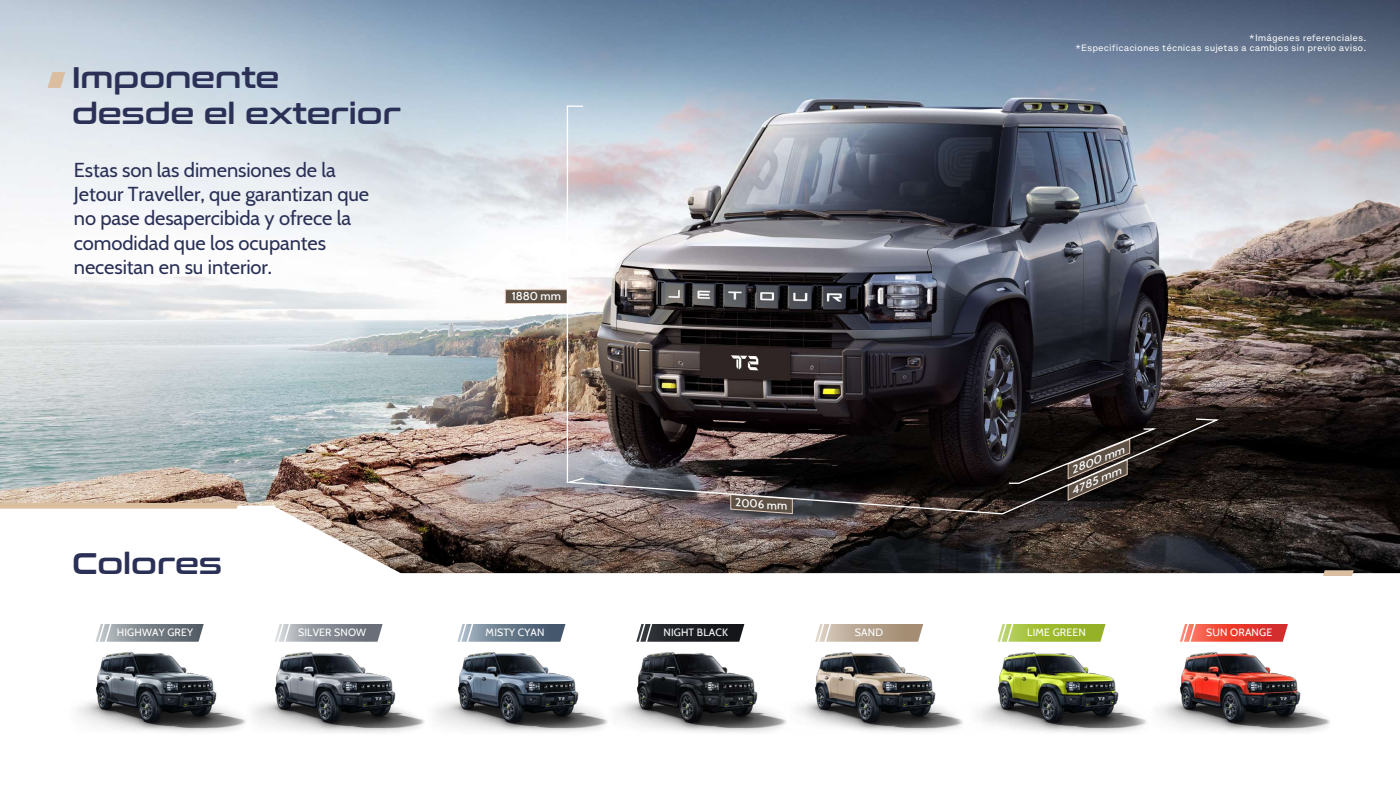
<style>
.page{position:relative;width:1400px;height:788px;background:#fff}
.page>*{position:absolute;margin:0;border:0;box-sizing:border-box;transform-origin:0 0}
.t1{font:29.75px/35.7px "Conthrax Sb";color:#2a3056}
.t2{font:20.12px/24.2px "Cabin";letter-spacing:-.005em;color:#2a3056}
.t3{font:500 11.64px "Cabin";color:#fff}
.t4{font:italic 500 10.85px "Cabin";color:#fff;scale:1.16 1}
.t5{font:italic 500 10.67px "Cabin";color:#fff;scale:1.19 1}
.t6{font:10.5px "Cabin";letter-spacing:.015em;color:#fff}
.t7{font:8.31px/10.5px "Helvetica Now Micro";color:#fff;text-align:right}
</style>
<div class="page">
<img style="left:0;top:0;width:1400px;height:573px">
<svg style="left:562px;top:417px;width:660px;height:98px;background:#3c3433"></svg>
<div style="left:505px;top:289px;width:63px;height:15px;background:#5e5146;border:1px solid #e5cebd"></div>
<svg style="left:1008px;top:427px;width:152px;height:74px;background:#292320"></svg>
<img style="left:566px;top:105px;width:18px;height:378px">
<img style="left:77px;top:641px;width:155px;height:91px">
<svg style="left:96px;top:624px;width:108px;height:17px;background:#878e94"></svg>
<img style="left:232px;top:641px;width:183px;height:92px">
<svg style="left:275px;top:624px;width:108px;height:17px;background:#9599a1"></svg>
<img style="left:415px;top:641px;width:179px;height:91px">
<svg style="left:457px;top:624px;width:108px;height:17px;background:#748595"></svg>
<img style="left:594px;top:641px;width:179px;height:92px">
<svg style="left:636px;top:624px;width:108px;height:17px;background:#2f3136"></svg>
<img style="left:773px;top:641px;width:182px;height:91px">
<svg style="left:815px;top:624px;width:108px;height:17px;background:#bcab97"></svg>
<img style="left:955px;top:641px;width:183px;height:92px">
<svg style="left:997px;top:624px;width:109px;height:17px;background:#a8c147"></svg>
<img style="left:1138px;top:641px;width:192px;height:92px">
<svg style="left:1180px;top:624px;width:108px;height:17px;background:#ea5347"></svg>
<svg style="left:48px;top:72px;width:17px;height:16px"></svg>
<svg style="left:1323px;top:570px;width:31px;height:6px"></svg>
<svg style="left:0;top:503px;width:238px;height:5px"></svg>
<h1 class="t1" style="left:72px;top:57px;width:330px">Imponente desde el exterior</h1>
<p class="t2" style="left:74px;top:156px;width:297px">Estas son las dimensiones de la<br>Jetour Traveller, que garantizan que no pase desapercibida y ofrece la comodidad que los ocupantes necesitan en su interior.</p>
<h1 class="t1" style="left:72px;top:543px;width:152px">Colores</h1>
<p class="t3" style="left:512px;top:287px;width:51px">1880 mm</p>
<p class="t3" style="left:736px;top:493px;width:54px;rotate:4deg">2006 mm</p>
<p class="t7" style="left:1075px;top:32px;width:293px">*Imágenes referenciales.<br>*Especificaciones técnicas sujetas a cambios sin previo aviso.</p>
<p class="t4" style="left:1068px;top:462px;width:50px;rotate:-22deg">2800 mm</p>
<p class="t5" style="left:1068px;top:484px;width:47px;rotate:-24deg">4785 mm</p>
<p class="t6" style="left:117px;top:624px;width:78px">HIGHWAY GREY</p>
<p class="t6" style="left:298px;top:624px;width:70px">SILVER SNOW</p>
<p class="t6" style="left:486px;top:624px;width:60px">MISTY CYAN</p>
<p class="t6" style="left:663px;top:624px;width:66px">NIGHT BLACK</p>
<p class="t6" style="left:855px;top:624px;width:30px">SAND</p>
<p class="t6" style="left:1027px;top:624px;width:60px">LIME GREEN</p>
<p class="t6" style="left:1206px;top:624px;width:68px">SUN ORANGE</p>
</div>
